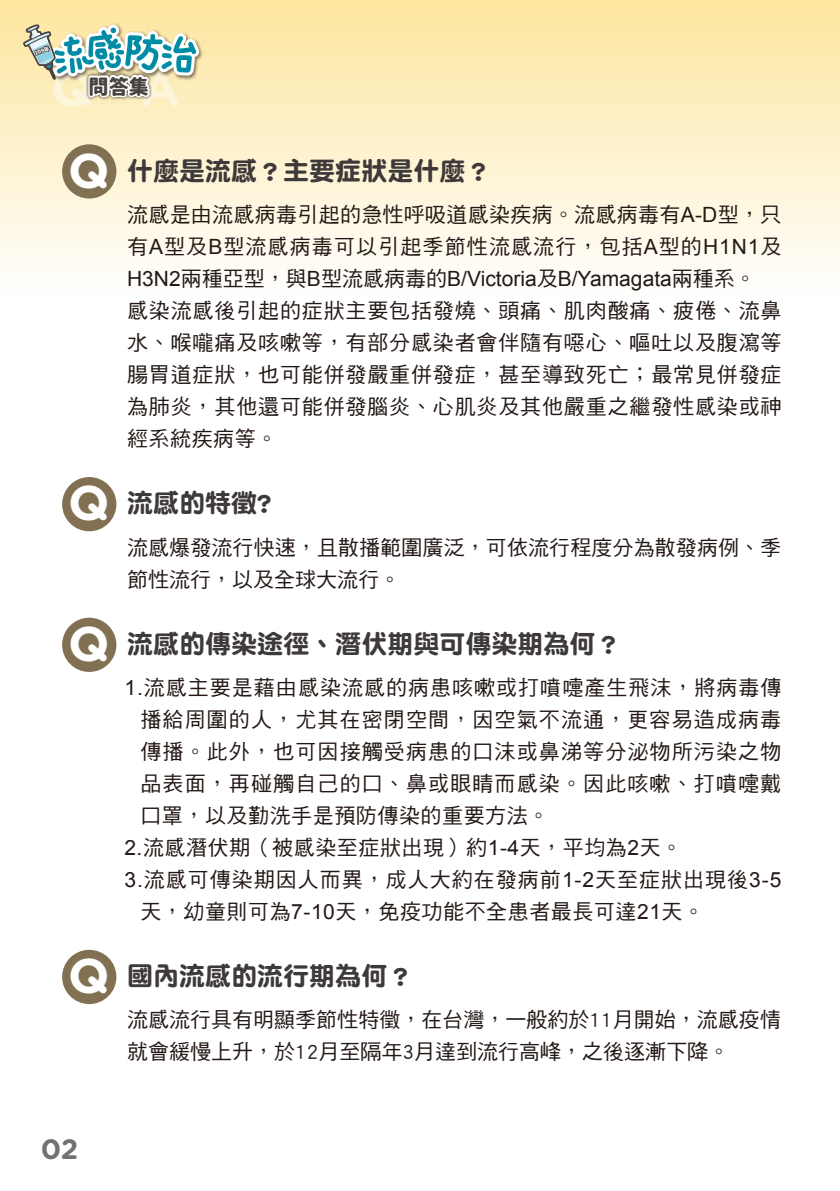
<style>
.page{position:relative;width:840px;height:1191px;background:#fff}
.page>*{position:absolute;margin:0;border:0;box-sizing:border-box;transform-origin:0 0}
.t1{font:700 28px "Gotham Rounded";color:#727171}
.t2{font:26px "DF Yuan Std W9";color:#3e3a39}
.t3{font:21px/32px "DF Hei Std W5";letter-spacing:.04em;color:#231815;text-align:justify}
.t4{font:21px/32px "DF Hei Std W5";letter-spacing:.015em;color:#231815}
.t5{font:21px/32px "DF Hei Std W5";color:#231815}
.t6{font:21px/32px "DF Hei Std W5";letter-spacing:.005em;color:#231815}
.t7{font:21px "Arial";color:#231815}
.t8{font:800 20px "Gen Jyuu Gothic";color:#221815}
.t9{font:800 5.4px "Gen Jyuu Gothic";color:#fff}
.s1{font-family:"Gotham Rounded";font-weight:700;font-size:48.6px;color:#fff}
.s2{font-family:"Arial"}
.s3{font-family:"DF Hei Std W5"}
</style>
<div class="page">
<svg style="left:0;top:0;width:839px;height:504px"></svg>
<img style="left:199px;top:22px;width:6px;height:60px">
<svg style="left:22px;top:15px;width:177px;height:92px"></svg>
<div style="left:62px;top:144px;width:54px;height:54px;background:#827052;border-radius:50%"></div>
<div style="left:62px;top:477px;width:54px;height:54px;background:#827052;border-radius:50%"></div>
<div style="left:62px;top:617px;width:54px;height:55px;background:#827052;border-radius:50%"></div>
<div style="left:62px;top:949px;width:54px;height:55px;background:#827052;border-radius:50%"></div>
<p class="t9" style="left:33px;top:49px;width:17px;rotate:-20deg">109年</p>
<p class="t8" style="left:89px;top:71px;width:62px">問答集</p>
<p class="t2" style="left:68px;top:157px;width:424px"><span class="s1">Q</span> 什麼是流感？主要症狀是什麼？</p>
<p class="t4" style="left:127px;top:198px;width:655px">流感是由流感病毒引起的急性呼吸道感染疾病。流感病毒有<span class="s2">A-D</span>型，只有<span class="s2">A</span>型及<span class="s2">B</span>型流感病毒可以引起季節性流感流行，包括<span class="s2">A</span>型的<span class="s2">H1N1</span>及</p>
<p class="t7" style="left:127px;top:265px;width:630px">H3N2<span class="s3">兩種亞型，與</span>B<span class="s3">型流感病毒的</span>B/Victoria<span class="s3">及</span>B/Yamagata<span class="s3">兩種系。</span></p>
<p class="t3" style="left:127px;top:294px;width:655px">感染流感後引起的症狀主要包括發燒、頭痛、肌肉酸痛、疲倦、流鼻水、喉嚨痛及咳嗽等，有部分感染者會伴隨有噁心、嘔吐以及腹瀉等腸胃道症狀，也可能併發嚴重併發症，甚至導致死亡；最常見併發症為肺炎，其他還可能併發腦炎、心肌炎及其他嚴重之繼發性感染或神經系統疾病等。</p>
<p class="t2" style="left:68px;top:488px;width:204px"><span class="s1">Q</span> 流感的特徵?</p>
<p class="t6" style="left:127px;top:530px;width:655px">流感爆發流行快速，且散播範圍廣泛，可依流行程度分為散發病例、季節性流行，以及全球大流行。</p>
<p class="t2" style="left:68px;top:629px;width:554px"><span class="s1">Q</span> 流感的傳染途徑、潛伏期與可傳染期為何？</p>
<p class="t3" style="left:124px;top:671px;width:658px"><span class="s2">1.</span>流感主要是藉由感染流感的病患咳嗽或打噴嚏產生飛沫，將病毒傳</p>
<p class="t3" style="left:140px;top:703px;width:642px">播給周圍的人，尤其在密閉空間，因空氣不流通，更容易造成病毒</p>
<p class="t3" style="left:140px;top:735px;width:642px">傳播。此外，也可因接觸受病患的口沫或鼻涕等分泌物所污染之物</p>
<p class="t3" style="left:140px;top:767px;width:642px">品表面，再碰觸自己的口、鼻或眼睛而感染。因此咳嗽、打噴嚏戴</p>
<p class="t3" style="left:140px;top:799px;width:410px">口罩，以及勤洗手是預防傳染的重要方法。</p>
<p class="t3" style="left:124px;top:831px;width:559px"><span class="s2">2.</span>流感潛伏期（被感染至症狀出現）約<span class="s2">1-4</span>天，平均為<span class="s2">2</span>天。</p>
<p class="t3" style="left:124px;top:863px;width:658px"><span class="s2">3.</span>流感可傳染期因人而異，成人大約在發病前<span class="s2">1-2</span>天至症狀出現後<span class="s2">3-5</span></p>
<p class="t3" style="left:140px;top:895px;width:565px">天，幼童則可為<span class="s2">7-10</span>天，免疫功能不全患者最長可達<span class="s2">21</span>天。</p>
<p class="t2" style="left:68px;top:961px;width:346px"><span class="s1">Q</span> 國內流感的流行期為何？</p>
<p class="t5" style="left:127px;top:1003px;width:655px">流感流行具有明顯季節性特徵，在台灣，一般約於11月開始，流感疫情就會緩慢上升，於12月至隔年3月達到流行高峰，之後逐漸下降。</p>
<h1 class="t1" style="left:41px;top:1128px;width:39px">02</h1>
</div>
